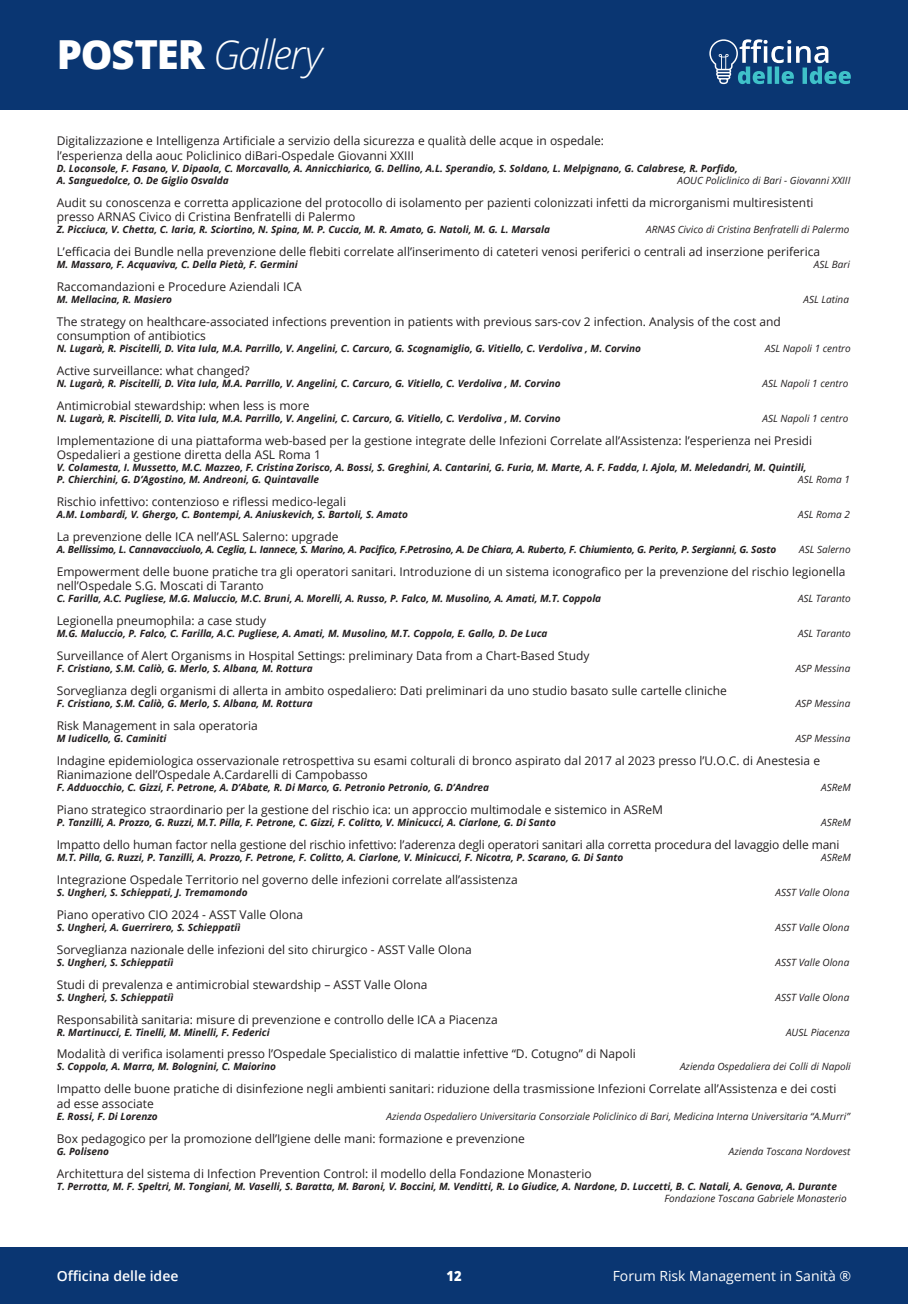
<style>
.page{position:relative;width:908px;height:1304px;background:#fff}
.page>*{position:absolute;margin:0;border:0;box-sizing:border-box;transform-origin:0 0}
.t1{font:italic 300 40px "Open Sans";letter-spacing:-.045em;color:#fff}
.t2{font:14px "Open Sans";color:#fff}
.t3{font:600 14px "Open Sans";color:#fff}
.t4{font:800 14px "Open Sans";color:#fff;scale:.92 1}
.t5{font:12px/14.4px "Open Sans";color:#231f20}
.t6{font:italic 700 10px/12px "Open Sans";color:#231f20}
.t7{font:italic 10px "Open Sans";color:#231f20}
.t8{font:italic 700 10px "Open Sans";letter-spacing:-.02em;color:#231f20}
.s1{font-weight:800;font-style:normal}
.s2{font-weight:400}
</style>
<div class="page">
<div style="left:0;top:0;width:907px;height:110px;background:#0a3672"></div>
<div style="left:0;top:1247px;width:907px;height:57px;background:#0a3672"></div>
<svg style="left:709px;top:39px;width:141px;height:45px"></svg>
<p class="t1" style="left:57px;top:27px;width:267px"><span class="s1">POSTER</span> Gallery</p>
<p class="t5" style="left:57px;top:133px;width:548px">Digitalizzazione e Intelligenza Artificiale a servizio della sicurezza e qualità delle acque in ospedale: l’esperienza della aouc Policlinico diBari-Ospedale Giovanni XXIII</p>
<p class="t6" style="left:57px;top:162px;width:682px">D. Loconsole, F. Fasano, V. Dipaola, C. Morcavallo, A. Annicchiarico, G. Dellino, A.L. Sperandio, S. Soldano, L. Melpignano, G. Calabrese, R. Porfido,<br>A. Sanguedolce, O. De Giglio Osvalda</p>
<p class="t7" style="left:677px;top:173px;width:174px">AOUC Policlinico di Bari - Giovanni XXIII</p>
<p class="t5" style="left:57px;top:195px;width:758px">Audit su conoscenza e corretta applicazione del protocollo di isolamento per pazienti colonizzati infetti da microrganismi multiresistenti presso ARNAS Civico di Cristina Benfratelli di Palermo</p>
<p class="t6" style="left:57px;top:223px;width:494px">Z. Picciuca, V. Chetta, C. Iaria, R. Sciortino, N. Spina, M. P. Cuccia, M. R. Amato, G. Natoli, M. G. L. Marsala</p>
<p class="t7" style="left:646px;top:222px;width:204px">ARNAS Civico di Cristina Benfratelli di Palermo</p>
<p class="t5" style="left:57px;top:244px;width:764px">L’efficacia dei Bundle nella prevenzione delle flebiti correlate all’inserimento di cateteri venosi periferici o centrali ad inserzione periferica</p>
<p class="t6" style="left:57px;top:258px;width:242px">M. Massaro, F. Acquaviva, C. Della Pietà, F. Germini</p>
<p class="t7" style="left:813px;top:257px;width:38px">ASL Bari</p>
<p class="t5" style="left:57px;top:279px;width:246px">Raccomandazioni e Procedure Aziendali ICA</p>
<p class="t6" style="left:57px;top:293px;width:117px">M. Mellacina, R. Masiero</p>
<p class="t7" style="left:803px;top:292px;width:47px">ASL Latina</p>
<p class="t5" style="left:57px;top:314px;width:725px">The strategy on healthcare-associated infections prevention in patients with previous sars-cov 2 infection. Analysis of the cost and consumption of antibiotics</p>
<p class="t6" style="left:57px;top:342px;width:585px">N. Lugarà, R. Piscitelli, D. Vita Iula, M.A. Parrillo, V. Angelini, C. Carcuro, G. Scognamiglio, G. Vitiello, C. Verdoliva , M. Corvino</p>
<p class="t7" style="left:764px;top:342px;width:87px">ASL Napoli 1 centro</p>
<p class="t5" style="left:57px;top:363px;width:194px">Active surveillance: what changed?</p>
<p class="t6" style="left:57px;top:377px;width:505px">N. Lugarà, R. Piscitelli, D. Vita Iula, M.A. Parrillo, V. Angelini, C. Carcuro, G. Vitiello, C. Verdoliva , M. Corvino</p>
<p class="t7" style="left:762px;top:376px;width:87px">ASL Napoli 1 centro</p>
<p class="t5" style="left:57px;top:398px;width:254px">Antimicrobial stewardship: when less is more</p>
<p class="t6" style="left:57px;top:412px;width:505px">N. Lugarà, R. Piscitelli, D. Vita Iula, M.A. Parrillo, V. Angelini, C. Carcuro, G. Vitiello, C. Verdoliva , M. Corvino</p>
<p class="t7" style="left:762px;top:411px;width:87px">ASL Napoli 1 centro</p>
<p class="t5" style="left:57px;top:433px;width:756px">Implementazione di una piattaforma web-based per la gestione integrate delle Infezioni Correlate all’Assistenza: l’esperienza nei Presidi<br>Ospedalieri a gestione diretta della ASL Roma 1</p>
<p class="t6" style="left:57px;top:461px;width:751px">V. Colamesta, I. Mussetto, M.C. Mazzeo, F. Cristina Zorisco, A. Bossi, S. Greghini, A. Cantarini, G. Furia, M. Marte, A. F. Fadda, I. Ajola, M. Meledandri, M. Quintili,<br>P. Chierchini, G. D’Agostino, M. Andreoni, G. Quintavalle</p>
<p class="t7" style="left:797px;top:473px;width:53px">ASL Roma 1</p>
<p class="t5" style="left:57px;top:494px;width:291px">Rischio infettivo: contenzioso e riflessi medico-legali</p>
<p class="t6" style="left:57px;top:508px;width:352px">A.M. Lombardi, V. Ghergo, C. Bontempi, A. Aniuskevich, S. Bartoli, S. Amato</p>
<p class="t7" style="left:797px;top:508px;width:53px">ASL Roma 2</p>
<p class="t5" style="left:57px;top:529px;width:283px">La prevenzione delle ICA nell’ASL Salerno: upgrade</p>
<p class="t8" style="left:57px;top:542px;width:720px">A. Bellissimo, L. Cannavacciuolo, A. Ceglia, L. Iannece, S. Marino, A. Pacifico, F.Petrosino, A. De Chiara, A. Ruberto, F. Chiumiento, G. Perito, P. Sergianni, G. Sosto</p>
<p class="t7" style="left:798px;top:543px;width:53px">ASL Salerno</p>
<p class="t5" style="left:57px;top:564px;width:790px">Empowerment delle buone pratiche tra gli operatori sanitari. Introduzione di un sistema iconografico per la prevenzione del rischio legionella nell’Ospedale S.G. Moscati di Taranto</p>
<p class="t6" style="left:57px;top:592px;width:545px">C. Farilla, A.C. Pugliese, M.G. Maluccio, M.C. Bruni, A. Morelli, A. Russo, P. Falco, M. Musolino, A. Amati, M.T. Coppola</p>
<p class="t7" style="left:797px;top:592px;width:54px">ASL Taranto</p>
<p class="t5" style="left:57px;top:613px;width:211px">Legionella pneumophila: a case study</p>
<p class="t6" style="left:57px;top:627px;width:492px">M.G. Maluccio, P. Falco, C. Farilla, A.C. Pugliese, A. Amati, M. Musolino, M.T. Coppola, E. Gallo, D. De Luca</p>
<p class="t7" style="left:797px;top:627px;width:54px">ASL Taranto</p>
<p class="t5" style="left:57px;top:648px;width:534px">Surveillance of Alert Organisms in Hospital Settings: preliminary Data from a Chart-Based Study</p>
<p class="t6" style="left:57px;top:662px;width:257px">F. Cristiano, S.M. Caliò, G. Merlo, S. Albana, M. Rottura</p>
<p class="t7" style="left:795px;top:662px;width:56px">ASP Messina</p>
<p class="t5" style="left:57px;top:683px;width:671px">Sorveglianza degli organismi di allerta in ambito ospedaliero: Dati preliminari da uno studio basato sulle cartelle cliniche</p>
<p class="t6" style="left:57px;top:697px;width:257px">F. Cristiano, S.M. Caliò, G. Merlo, S. Albana, M. Rottura</p>
<p class="t7" style="left:795px;top:697px;width:56px">ASP Messina</p>
<p class="t5" style="left:57px;top:718px;width:202px">Risk Management in sala operatoria</p>
<p class="t6" style="left:57px;top:732px;width:111px">M Iudicello, G. Caminiti</p>
<p class="t7" style="left:795px;top:731px;width:56px">ASP Messina</p>
<p class="t5" style="left:57px;top:753px;width:764px">Indagine epidemiologica osservazionale retrospettiva su esami colturali di bronco aspirato dal 2017 al 2023 presso l’U.O.C. di Anestesia e<br>Rianimazione dell’Ospedale A.Cardarelli di Campobasso</p>
<p class="t6" style="left:57px;top:781px;width:433px">F. Adduocchio, C. Gizzi, F. Petrone, A. D’Abate, R. Di Marco, G. Petronio Petronio, G. D’Andrea</p>
<p class="t7" style="left:820px;top:781px;width:31px">ASReM</p>
<p class="t5" style="left:57px;top:802px;width:607px">Piano strategico straordinario per la gestione del rischio ica: un approccio multimodale e sistemico in ASReM</p>
<p class="t6" style="left:57px;top:816px;width:500px">P. Tanzilli, A. Prozzo, G. Ruzzi, M.T. Pilla, F. Petrone, C. Gizzi, F. Colitto, V. Minicucci, A. Ciarlone, G. Di Santo</p>
<p class="t7" style="left:820px;top:816px;width:31px">ASReM</p>
<p class="t5" style="left:57px;top:837px;width:784px">Impatto dello human factor nella gestione del rischio infettivo: l’aderenza degli operatori sanitari alla corretta procedura del lavaggio delle mani</p>
<p class="t6" style="left:57px;top:851px;width:568px">M.T. Pilla, G. Ruzzi, P. Tanzilli, A. Prozzo, F. Petrone, F. Colitto, A. Ciarlone, V. Minicucci, F. Nicotra, P. Scarano, G. Di Santo</p>
<p class="t7" style="left:820px;top:851px;width:31px">ASReM</p>
<p class="t5" style="left:57px;top:872px;width:462px">Integrazione Ospedale Territorio nel governo delle infezioni correlate all’assistenza</p>
<p class="t6" style="left:57px;top:886px;width:192px">S. Ungheri, S. Schieppati, J. Tremamondo</p>
<p class="t7" style="left:775px;top:885px;width:75px">ASST Valle Olona</p>
<p class="t5" style="left:57px;top:907px;width:248px">Piano operativo CIO 2024 - ASST Valle Olona</p>
<p class="t6" style="left:57px;top:921px;width:185px">S. Ungheri, A. Guerrirero, S. Schieppatiì</p>
<p class="t7" style="left:775px;top:920px;width:75px">ASST Valle Olona</p>
<p class="t5" style="left:57px;top:942px;width:416px">Sorveglianza nazionale delle infezioni del sito chirurgico - ASST Valle Olona</p>
<p class="t6" style="left:57px;top:956px;width:118px">S. Ungheri, S. Schieppatiì</p>
<p class="t7" style="left:775px;top:955px;width:75px">ASST Valle Olona</p>
<p class="t5" style="left:57px;top:977px;width:372px">Studi di prevalenza e antimicrobial stewardship – ASST Valle Olona</p>
<p class="t6" style="left:57px;top:991px;width:118px">S. Ungheri, S. Schieppatiì</p>
<p class="t7" style="left:775px;top:990px;width:75px">ASST Valle Olona</p>
<p class="t5" style="left:57px;top:1012px;width:442px">Responsabilità sanitaria: misure di prevenzione e controllo delle ICA a Piacenza</p>
<p class="t6" style="left:57px;top:1026px;width:214px">R. Martinucci, E. Tinelli, M. Minelli, F. Federici</p>
<p class="t7" style="left:785px;top:1025px;width:65px">AUSL Piacenza</p>
<p class="t5" style="left:57px;top:1047px;width:580px">Modalità di verifica isolamenti presso l’Ospedale Specialistico di malattie infettive “D. Cotugno” di Napoli</p>
<p class="t6" style="left:57px;top:1061px;width:221px">S. Coppola, A. Marra, M. Bolognini, C. Maiorino</p>
<p class="t7" style="left:679px;top:1060px;width:172px">Azienda Ospedaliera dei Colli di Napoli</p>
<p class="t5" style="left:57px;top:1081px;width:781px">Impatto delle buone pratiche di disinfezione negli ambienti sanitari: riduzione della trasmissione Infezioni Correlate all’Assistenza e dei costi ad esse associate</p>
<p class="t6" style="left:57px;top:1110px;width:102px">E. Rossi, F. Di Lorenzo</p>
<p class="t7" style="left:386px;top:1109px;width:464px">Azienda Ospedaliero Universitaria Consorziale Policlinico di Bari, Medicina Interna Universitaria “A.Murri”</p>
<p class="t5" style="left:57px;top:1131px;width:469px">Box pedagogico per la promozione dell’Igiene delle mani: formazione e prevenzione</p>
<p class="t6" style="left:57px;top:1145px;width:54px">G. Poliseno</p>
<p class="t7" style="left:728px;top:1144px;width:123px">Azienda Toscana Nordovest</p>
<p class="t5" style="left:57px;top:1166px;width:536px">Architettura del sistema di Infection Prevention Control: il modello della Fondazione Monasterio</p>
<p class="t6" style="left:664px;top:1180px;width:184px;text-indent:-607px">T. Perrotta, M. F. Speltri, M. Tongiani, M. Vaselli, S. Baratta, M. Baroni, V. Boccini, M. Venditti, R. Lo Giudice, A. Nardone, D. Luccetti, B. C. Natali, A. Genova, A. Durante<br><span class="s2">Fondazione Toscana Gabriele Monasterio</span></p>
<p class="t3" style="left:57px;top:1266px;width:123px">Officina delle idee</p>
<p class="t4" style="left:446px;top:1265px;width:18px">12</p>
<p class="t2" style="left:612px;top:1266px;width:240px">Forum Risk Management in Sanità ®</p>
</div>
